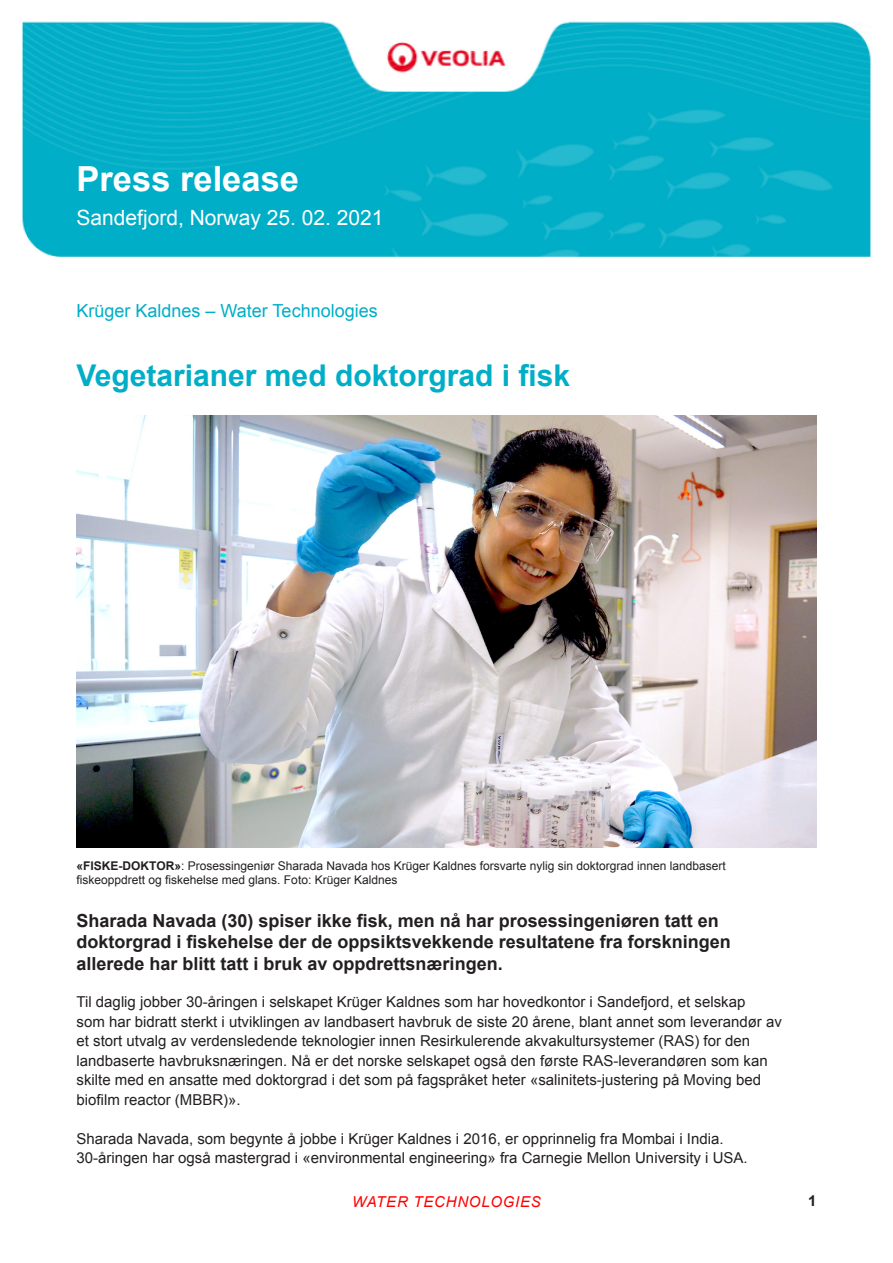
<style>
.page{position:relative;width:893px;height:1263px;background:#fff}
.page>*{position:absolute;margin:0;border:0;box-sizing:border-box;transform-origin:0 0}
.t1{font:700 34.5px "Arial";color:#fff}
._1_headline{font:700 30px "Arial";color:#00aec7}
.t2{font:21px "Arial";color:#fff}
._2_ingress{font:700 18px/21.6px "Arial";color:#231f20}
.t3{font:18px "Arial";color:#00aec7}
._4_brødtekst{font:15px/19.5px "Arial";color:#231f20}
.t4{font:italic 15px "Arial";letter-spacing:.05em;color:#f00}
.t5{font:700 15px "Arial";color:#231f20}
.t6{font:12px/14.4px "Arial";color:#231f20}
.s1{font-weight:700}
</style>
<div class="page">
<img style="left:22px;top:21px;width:849px;height:236px">
<img style="left:77px;top:415px;width:739px;height:432px">
<p class="t1" style="left:77px;top:156px;width:224px">Press release</p>
<p class="t2" style="left:77px;top:204px;width:308px">Sandefjord, Norway 25. 02. 2021</p>
<p class="t3" style="left:77px;top:299px;width:303px">Krüger Kaldnes – Water Technologies</p>
<p class="_1_headline" style="left:77px;top:356px;width:495px">Vegetarianer med doktorgrad i fisk</p>
<p class="t6" style="left:77px;top:858px;width:651px"><span class="s1">«FISKE-DOKTOR»</span>: Prosessingeniør Sharada Navada hos Krüger Kaldnes forsvarte nylig sin doktorgrad innen landbasert fiskeoppdrett og fiskehelse med glans. Foto: Krüger Kaldnes</p>
<p class="_2_ingress" style="left:77px;top:910px;width:656px">Sharada Navada (30) spiser ikke fisk, men nå har prosessingeniøren tatt en doktorgrad i fiskehelse der de oppsiktsvekkende resultatene fra forskningen allerede har blitt tatt i bruk av oppdrettsnæringen.</p>
<p class="_4_brødtekst" style="left:77px;top:992px;width:707px">Til daglig jobber 30-åringen i selskapet Krüger Kaldnes som har hovedkontor i Sandefjord, et selskap<br>som har bidratt sterkt i utviklingen av landbasert havbruk de siste 20 årene, blant annet som leverandør av et stort utvalg av verdensledende teknologier innen Resirkulerende akvakultursystemer (RAS) for den landbaserte havbruksnæringen. Nå er det norske selskapet også den første RAS-leverandøren som kan skilte med en ansatte med doktorgrad i det som på fagspråket heter «salinitets-justering på Moving bed biofilm reactor (MBBR)».</p>
<p class="_4_brødtekst" style="left:77px;top:1129px;width:673px">Sharada Navada, som begynte å jobbe i Krüger Kaldnes i 2016, er opprinnelig fra Mombai i India.<br>30-åringen har også mastergrad i «environmental engineering» fra Carnegie Mellon University i USA.</p>
<p class="t4" style="left:352px;top:1192px;width:190px">WATER TECHNOLOGIES</p>
<p class="t5" style="left:808px;top:1191px;width:10px">1</p>
</div>
